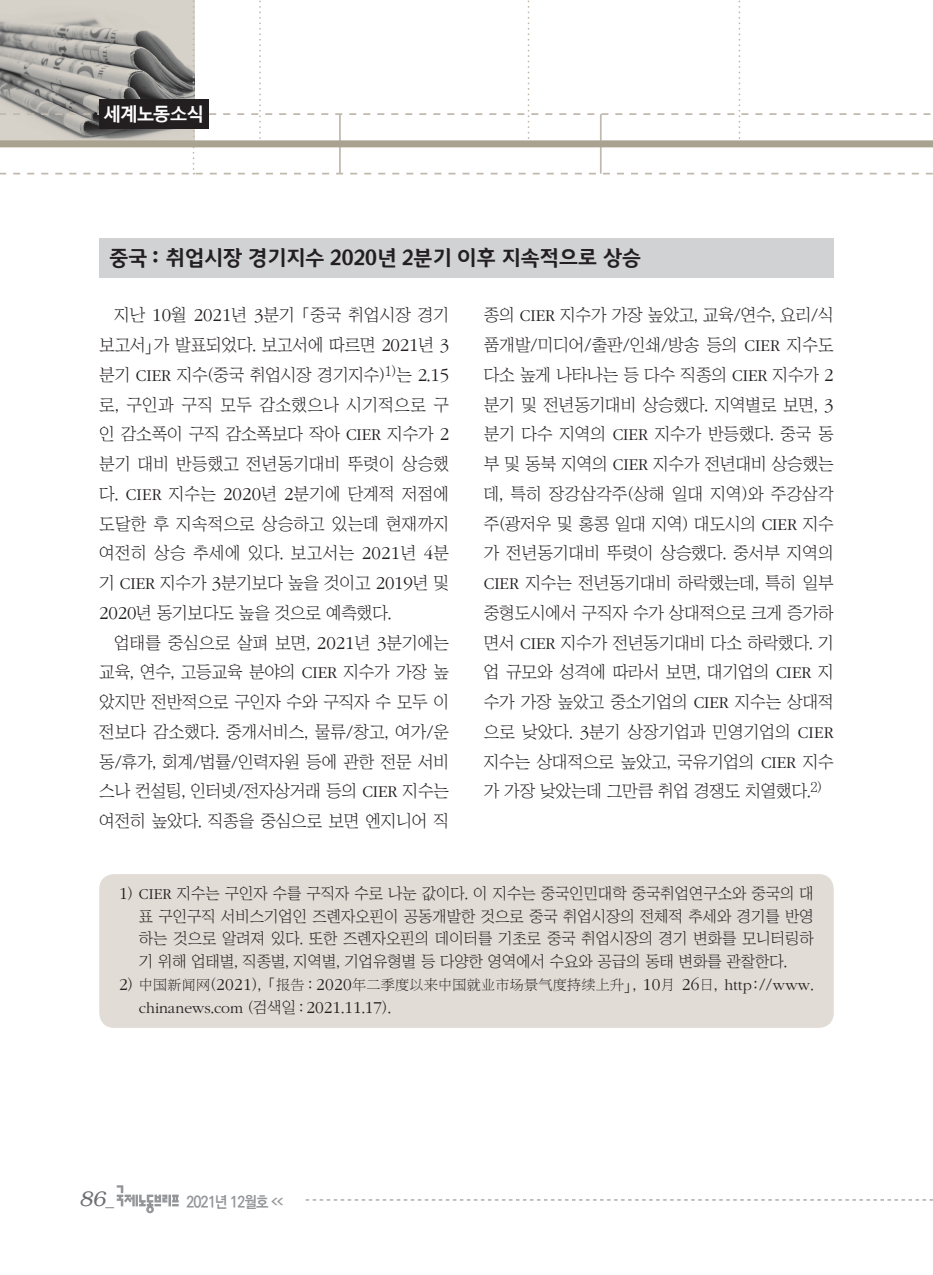
<style>
.page{position:relative;width:933px;height:1275px;background:#fff}
.page>*{position:absolute;margin:0;border:0;box-sizing:border-box;transform-origin:0 0}
.노사정__제목{font:700 21px "Auction Gothic";letter-spacing:-.02em;color:#231f20}
.t1{font:italic 300 21px "Bookman";color:#6c6d70}
.t2{font:700 18.38px "Malgun Gothic";letter-spacing:-.09em;color:#fff}
.노사정__본문{font:17.15px/29.8px "Chosunilbo NM";letter-spacing:-.01em;color:#231f20;text-align:justify}
.각주{font:15.75px/22.8px "Chosunilbo NM";color:#231f20;text-align:justify}
.각주-2{font:300 15.75px "ITC Garamond Std";color:#231f20}
.t3{font:700 15.75px "Ko Pub Dotum";letter-spacing:-.055em;color:#939598;scale:.9 1}
.각주-3{font:14px "P Ming Li U";letter-spacing:.02em;color:#231f20}
.s1{font-family:"ITC Garamond Std";font-weight:300;font-size:18.9px}
.s2{font-family:"ITC Garamond Std";font-weight:300}
.s3{font-family:"ITC Garamond Std";font-weight:300;font-size:17.32px}
.s4{font-family:"Chosunilbo NM";font-size:15.75px}
.s5{font-family:"ITC Garamond Std";font-weight:300;font-size:15.75px}
.s6{font-family:"Chosunilbo NM";font-weight:400}
.s7{font-size:17.32px}
.s8{font-family:"Helvetica";font-weight:400;font-style:normal;font-size:17.5px}
.s9{font-size:7.88px}
</style>
<div class="page">
<svg style="left:306px;top:1199px;width:627px;height:1px"></svg>
<svg style="left:0;top:0;width:933px;height:174px"></svg>
<div style="left:0;top:140px;width:933px;height:7px;background:#aaa291"></div>
<svg style="left:117px;top:1185px;width:62px;height:28px"></svg>
<div style="left:99px;top:99px;width:109px;height:30px;background:#231f20"></div>
<div style="left:99px;top:874px;width:734px;height:154px;background:#e1dcd5;border-radius:15px"></div>
<div style="left:99px;top:238px;width:734px;height:40px;background:#d1d2d4"></div>
<p class="t2" style="left:103px;top:104px;width:103px">세계노동소식</p>
<p class="노사정__제목" style="left:109px;top:247px;width:534px">중국 : 취업시장 경기지수 2020년 2분기 이후 지속적으로 상승</p>
<p class="노사정__본문" style="left:99px;top:300px;width:351px;text-indent:15px">지난 <span class="s1">10</span>월 <span class="s1">2021</span>년 <span class="s1">3</span>분기 「중국 취업시장 경기 보고서」가 발표되었다. 보고서에 따르면 <span class="s1">2021</span>년 <span class="s1">3 </span>분기 <span class="s2">CIER</span> 지수(중국 취업시장 경기지수)<sup>1)</sup>는 <span class="s1">2</span>.<span class="s1">15 </span>로, 구인과 구직 모두 감소했으나 시기적으로 구 인 감소폭이 구직 감소폭보다 작아 <span class="s2">CIER</span> 지수가 <span class="s1">2 </span>분기 대비 반등했고 전년동기대비 뚜렷이 상승했 다. <span class="s2">CIER</span> 지수는 <span class="s1">2020</span>년 <span class="s1">2</span>분기에 단계적 저점에 도달한 후 지속적으로 상승하고 있는데 현재까지 여전히 상승 추세에 있다. 보고서는 <span class="s1">2021</span>년 <span class="s1">4</span>분 기 <span class="s2">CIER</span> 지수가 <span class="s1">3</span>분기보다 높을 것이고 <span class="s1">2019</span>년 및 <span class="s1">2020</span>년 동기보다도 높을 것으로 예측했다.</p>
<p class="노사정__본문" style="left:99px;top:627px;width:351px;text-indent:15px">업태를 중심으로 살펴 보면, <span class="s1">2021</span>년 <span class="s1">3</span>분기에는 교육, 연수, 고등교육 분야의 <span class="s2">CIER</span> 지수가 가장 높 았지만 전반적으로 구인자 수와 구직자 수 모두 이 전보다 감소했다. 중개서비스, 물류/창고, 여가/운 동/휴가, 회계/법률/인력자원 등에 관한 전문 서비 스나 컨설팅, 인터넷/전자상거래 등의 <span class="s2">CIER</span> 지수는 여전히 높았다. 직종을 중심으로 보면 엔지니어 직</p>
<p class="노사정__본문" style="left:484px;top:300px;width:351px">종의 <span class="s2">CIER</span> 지수가 가장 높았고, 교육/연수, 요리/식 품개발/미디어/출판/인쇄/방송 등의 <span class="s2">CIER</span> 지수도 다소 높게 나타나는 등 다수 직종의 <span class="s2">CIER</span> 지수가 <span class="s1">2 </span>분기 및 전년동기대비 상승했다. 지역별로 보면, <span class="s1">3 </span>분기 다수 지역의 <span class="s2">CIER</span> 지수가 반등했다. 중국 동 부 및 동북 지역의 <span class="s2">CIER</span> 지수가 전년대비 상승했는 데, 특히 장강삼각주(상해 일대 지역)와 주강삼각 주(광저우 및 홍콩 일대 지역) 대도시의 <span class="s2">CIER</span> 지수 가 전년동기대비 뚜렷이 상승했다. 중서부 지역의 <span class="s2">CIER</span> 지수는 전년동기대비 하락했는데, 특히 일부 중형도시에서 구직자 수가 상대적으로 크게 증가하 면서 <span class="s2">CIER</span> 지수가 전년동기대비 다소 하락했다. 기 업 규모와 성격에 따라서 보면, 대기업의 <span class="s2">CIER</span> 지 수가 가장 높았고 중소기업의 <span class="s2">CIER</span> 지수는 상대적 으로 낮았다. <span class="s1">3</span>분기 상장기업과 민영기업의 <span class="s2">CIER </span>지수는 상대적으로 높았고, 국유기업의 <span class="s2">CIER</span> 지수 가 가장 낮았는데 그만큼 취업 경쟁도 치열했다.<sup>2)</sup></p>
<p class="각주" style="left:139px;top:882px;width:676px;text-indent:-20px"><span class="s3">1</span>) <span class="s2">CIER</span> 지수는 구인자 수를 구직자 수로 나눈 값이다. 이 지수는 중국인민대학 중국취업연구소와 중국의 대 표 구인구직 서비스기업인 즈롄자오핀이 공동개발한 것으로 중국 취업시장의 전체적 추세와 경기를 반영 하는 것으로 알려져 있다. 또한 즈롄자오핀의 데이터를 기초로 중국 취업시장의 경기 변화를 모니터링하 기 위해 업태별, 직종별, 지역별, 기업유형별 등 다양한 영역에서 수요와 공급의 동태 변화를 관찰한다.</p>
<p class="각주-3" style="left:119px;top:977px;width:696px"><span class="s3">2</span><span class="s4">)</span> 中国新闻网<span class="s4">(</span><span class="s3">2021</span><span class="s4">), 「</span>报告 <span class="s4">:</span> <span class="s3">2020</span>年二季度以来中国就业市场景气度持续上升<span class="s4">」,</span> <span class="s3">10</span>月 <span class="s3">26</span>日<span class="s4">,</span> <span class="s5">http</span><span class="s4">://</span><span class="s5">www</span><span class="s4">.</span></p>
<p class="각주-2" style="left:139px;top:999px;width:253px">chinanews<span class="s6">.</span>com <span class="s6">(검색일 :</span> <span class="s7">2021</span><span class="s6">.</span><span class="s7">11</span><span class="s6">.</span><span class="s7">17</span><span class="s6">).</span></p>
<p class="t1" style="left:79px;top:1187px;width:36px">86<span class="s8">_</span></p>
<p class="t3" style="left:186px;top:1194px;width:109px">2021년 12월호 <span class="s9">&lt;&lt;</span></p>
</div>
